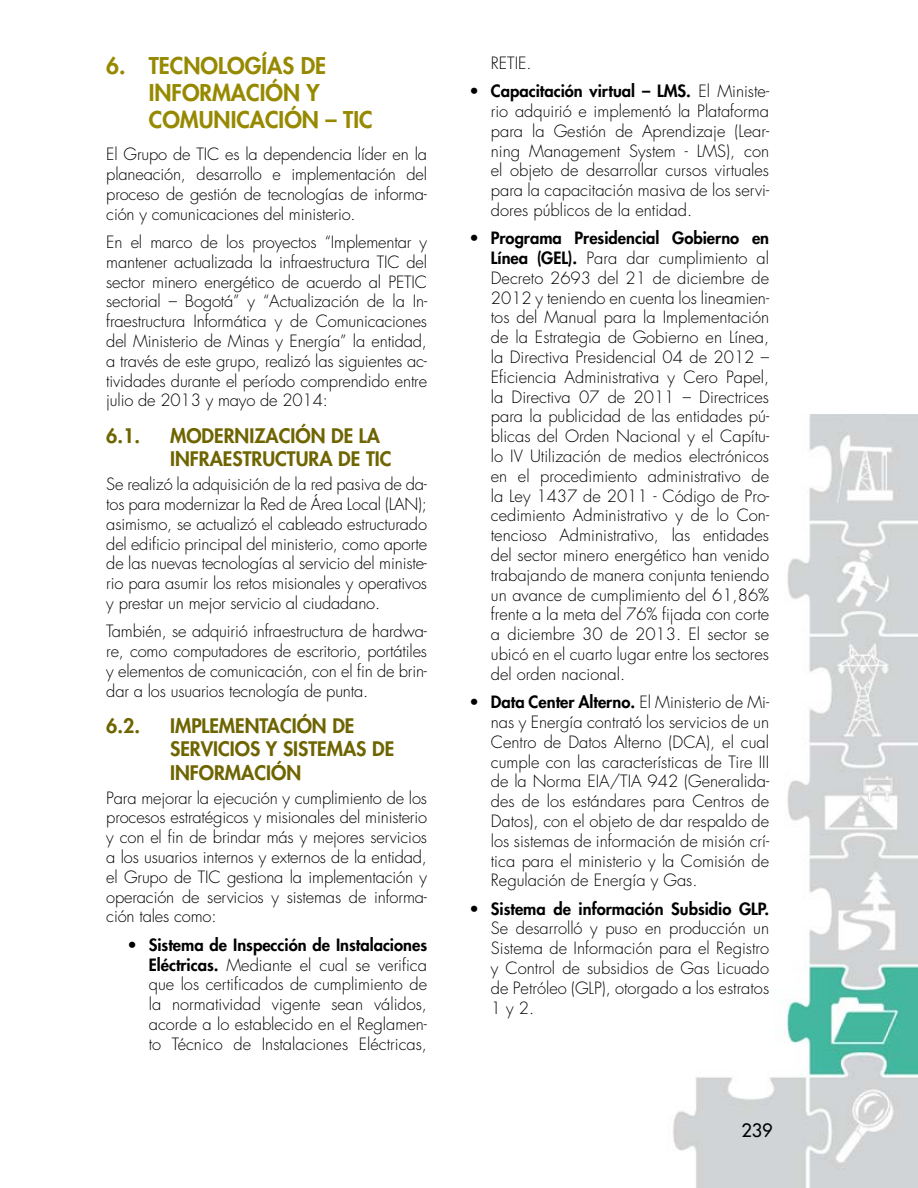
<style>
.page{position:relative;width:918px;height:1188px;background:#fff}
.page>*{position:absolute;margin:0;border:0;box-sizing:border-box;transform-origin:0 0}
.t1{font:800 22.5px/27px "Futura Std";color:#968900}
.t2{font:800 19.5px/23.4px "Futura Std";color:#6e6400}
.t3{font:500 18px "Futura Std";color:#000}
.t4{font:300 16.5px/19.8px "Futura Std";color:#000;text-align:justify}
.t5{font:800 16.5px "Futura Std";color:#000}
.s1{font-weight:800}
</style>
<div class="page">
<img style="left:673px;top:415px;width:245px;height:773px">
<h1 class="t1" style="left:149px;top:52px;width:225px;text-indent:-43px">6. TECNOLOGÍAS DE<br>INFORMACIÓN Y<br>COMUNICACIÓN – TIC</h1>
<p class="t4" style="left:106px;top:145px;width:322px">El Grupo de TIC es la dependencia líder en la planeación, desarrollo e implementación del proceso de gestión de tecnologías de informa&shy;ción y comunicaciones del ministerio.</p>
<p class="t4" style="left:106px;top:233px;width:322px">En el marco de los proyectos “Implementar y mantener actualizada la infraestructura TIC del sector minero energético de acuerdo al PETIC sectorial – Bogotá” y “Actualización de la In&shy;fraestructura Informática y de Comunicaciones del Ministerio de Minas y Energía” la entidad, a través de este grupo, realizó las siguientes ac&shy;tividades durante el período comprendido entre julio de 2013 y mayo de 2014:</p>
<p class="t2" style="left:106px;top:424px;width:35px">6.1.</p>
<p class="t2" style="left:170px;top:424px;width:223px">MODERNIZACIÓN DE LA<br>INFRAESTRUCTURA DE TIC</p>
<p class="t4" style="left:106px;top:475px;width:322px">Se realizó la adquisición de la red pasiva de da&shy;tos para modernizar la Red de Área Local (LAN); asimismo, se actualizó el cableado estructurado del edificio principal del ministerio, como aporte de las nuevas tecnologías al servicio del ministe&shy;rio para asumir los retos misionales y operativos y prestar un mejor servicio al ciudadano.</p>
<p class="t4" style="left:106px;top:622px;width:322px">También, se adquirió infraestructura de hardwa&shy;re, como computadores de escritorio, portátiles y elementos de comunicación, con el fin de brin&shy;dar a los usuarios tecnología de punta.</p>
<p class="t2" style="left:106px;top:714px;width:35px">6.2.</p>
<p class="t2" style="left:170px;top:714px;width:226px">IMPLEMENTACIÓN DE<br>SERVICIOS Y SISTEMAS DE<br>INFORMACIÓN</p>
<p class="t4" style="left:106px;top:788px;width:322px">Para mejorar la ejecución y cumplimiento de los procesos estratégicos y misionales del ministerio y con el fin de brindar más y mejores servicios a los usuarios internos y externos de la entidad, el Grupo de TIC gestiona la implementación y operación de servicios y sistemas de informa&shy;ción tales como:</p>
<p class="t4" style="left:149px;top:935px;width:280px;text-indent:-21px"><span class="s1">• Sistema de Inspección de Instalaciones Eléctricas.</span> Mediante el cual se verifica que los certificados de cumplimiento de la normatividad vigente sean válidos, acorde a lo establecido en el Reglamen&shy;to Técnico de Instalaciones Eléctricas,</p>
<p class="t4" style="left:491px;top:53px;width:42px">RETIE.</p>
<p class="t4" style="left:491px;top:82px;width:280px;text-indent:-21px"><span class="s1">• Capacitación virtual – LMS.</span> El Ministe&shy;rio adquirió e implementó la Plataforma para la Gestión de Aprendizaje (Lear&shy;ning Management System - LMS), con el objeto de desarrollar cursos virtuales para la capacitación masiva de los servi&shy;dores públicos de la entidad.</p>
<p class="t4" style="left:491px;top:229px;width:280px;text-indent:-21px"><span class="s1">• Programa Presidencial Gobierno en Línea (GEL).</span> Para dar cumplimiento al Decreto 2693 del 21 de diciembre de 2012 y teniendo en cuenta los lineamien&shy;tos del Manual para la Implementación de la Estrategia de Gobierno en Línea, la Directiva Presidencial 04 de 2012 – Eficiencia Administrativa y Cero Papel, la Directiva 07 de 2011 – Directrices para la publicidad de las entidades pú&shy;blicas del Orden Nacional y el Capítu&shy;lo IV Utilización de medios electrónicos en el procedimiento administrativo de la Ley 1437 de 2011 - Código de Pro&shy;cedimiento Administrativo y de lo Con&shy;tencioso Administrativo, las entidades del sector minero energético han venido trabajando de manera conjunta teniendo un avance de cumplimiento del 61,86% frente a la meta del 76% fijada con corte a diciembre 30 de 2013. El sector se ubicó en el cuarto lugar entre los sectores del orden nacional.</p>
<p class="t4" style="left:491px;top:693px;width:280px;text-indent:-21px"><span class="s1">• Data Center Alterno.</span> El Ministerio de Mi&shy;nas y Energía contrató los servicios de un Centro de Datos Alterno (DCA), el cual cumple con las características de Tire III de la Norma EIA/TIA 942 (Generalida&shy;des de los estándares para Centros de Datos), con el objeto de dar respaldo de los sistemas de información de misión crí&shy;tica para el ministerio y la Comisión de Regulación de Energía y Gas.</p>
<p class="t5" style="left:470px;top:898px;width:301px">• Sistema de información Subsidio GLP.</p>
<p class="t4" style="left:491px;top:919px;width:280px">Se desarrolló y puso en producción un Sistema de Información para el Registro y Control de subsidios de Gas Licuado de Petróleo (GLP), otorgado a los estratos 1 y 2.</p>
<p class="t3" style="left:741px;top:1119px;width:33px">239</p>
</div>
